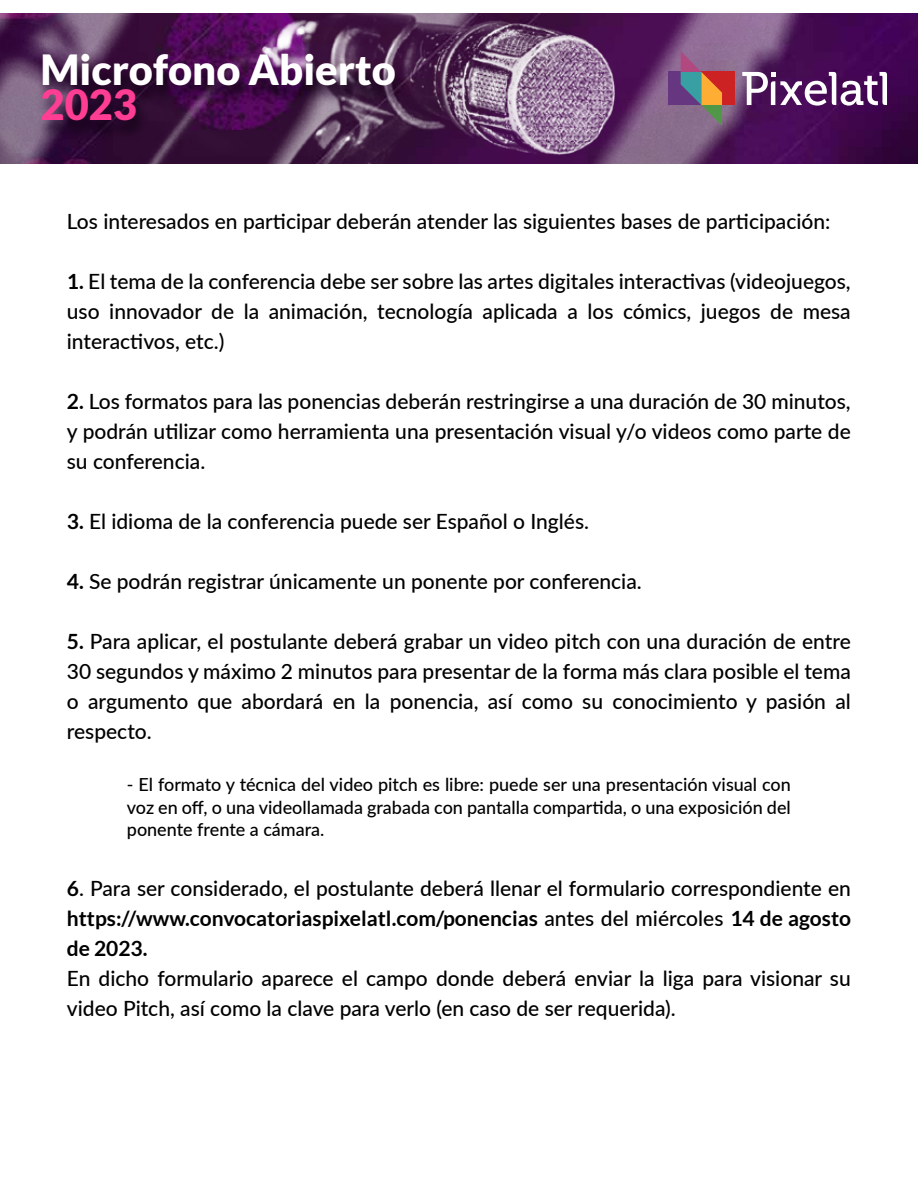
<style>
.page{position:relative;width:918px;height:1188px;background:#fff}
.page>*{position:absolute;margin:0;border:0;box-sizing:border-box;transform-origin:0 0}
.t1{font:900 41.55px "Lato";color:#fff}
.t2{font:900 41.55px "Lato";color:#ff3e93}
.t3{font:500 21px/30px "Lato";color:#000;text-align:justify}
.t4{font:500 18px/22.5px "Lato";color:#000;text-align:justify}
.s1{font-weight:700}
</style>
<div class="page">
<img style="left:0;top:13px;width:918px;height:150px">
<img style="left:30px;top:46px;width:382px;height:106px">
<svg style="left:742px;top:72px;width:145px;height:34px"></svg>
<div style="left:668px;top:72px;width:33px;height:33px;background:#673680"></div>
<div style="left:701px;top:72px;width:33px;height:33px;background:#cc2224"></div>
<svg style="left:681px;top:51px;width:41px;height:75px;background:#917574"></svg>
<h1 class="t1" style="left:41px;top:46px;width:357px">Microfono Abierto</h1>
<h1 class="t2" style="left:41px;top:81px;width:98px">2023</h1>
<p class="t3" style="left:67px;top:205px;width:765px">Los interesados en participar deberán atender las siguientes bases de participación:</p>
<p class="t3" style="left:67px;top:265px;width:785px"><span class="s1">1.</span> El tema de la conferencia debe ser sobre las artes digitales interactivas (videojuegos, uso innovador de la animación, tecnología aplicada a los cómics, juegos de mesa interactivos, etc.)</p>
<p class="t3" style="left:67px;top:385px;width:786px"><span class="s1">2.</span> Los formatos para las ponencias deberán restringirse a una duración de 30 minutos, y podrán utilizar como herramienta una presentación visual y/o videos como parte de su conferencia.</p>
<p class="t3" style="left:67px;top:505px;width:524px"><span class="s1">3.</span> El idioma de la conferencia puede ser Español o Inglés.</p>
<p class="t3" style="left:67px;top:565px;width:576px"><span class="s1">4.</span> Se podrán registrar únicamente un ponente por conferencia.</p>
<p class="t3" style="left:67px;top:625px;width:786px"><span class="s1">5.</span> Para aplicar, el postulante deberá grabar un video pitch con una duración de entre 30 segundos y máximo 2 minutos para presentar de la forma más clara posible el tema o argumento que abordará en la ponencia, así como su conocimiento y pasión al respecto.</p>
<p class="t4" style="left:127px;top:773px;width:666px">- El formato y técnica del video pitch es libre: puede ser una presentación visual con voz en off, o una videollamada grabada con pantalla compartida, o una exposición del ponente frente a cámara.</p>
<p class="t3" style="left:67px;top:873px;width:786px"><span class="s1">6</span>. Para ser considerado, el postulante deberá llenar el formulario correspondiente en <span class="s1">https://www.convocatoriaspixelatl.com/ponencias</span> antes del miércoles <span class="s1">14 de agosto de 2023.</span></p>
<p class="t3" style="left:67px;top:963px;width:785px">En dicho formulario aparece el campo donde deberá enviar la liga para visionar su video Pitch, así como la clave para verlo (en caso de ser requerida).</p>
</div>
